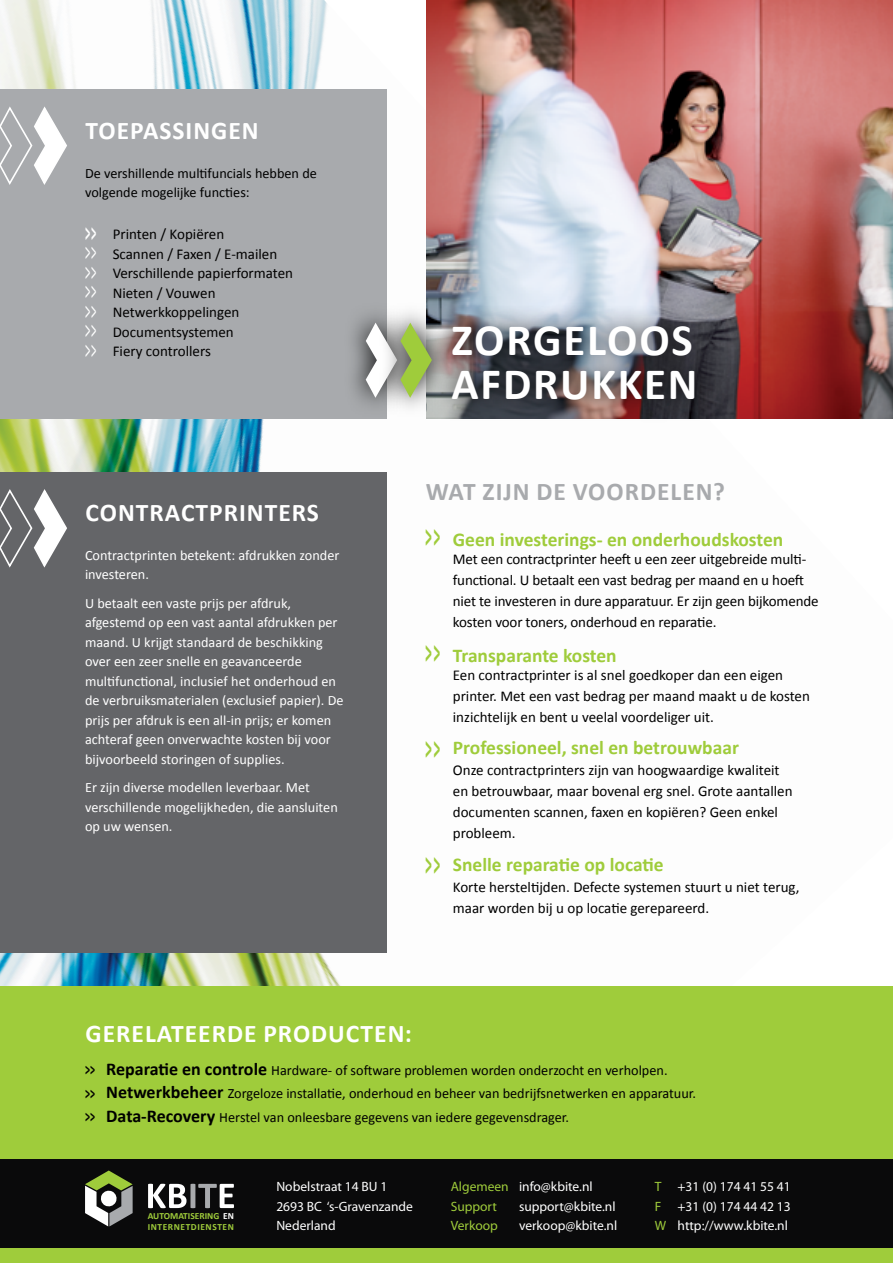
<style>
.page{position:relative;width:893px;height:1263px;background:#fff}
.page>*{position:absolute;margin:0;border:0;box-sizing:border-box;transform-origin:0 0}
.t1{font:700 45px/43.5px "Calibri";letter-spacing:.04em;color:#fff}
.t2{font:700 25.5px "Calibri";letter-spacing:.04em;color:#fff}
.t3{font:700 25.5px "Calibri";letter-spacing:.04em;color:#a8aaad}
.t4{font:700 19.5px "Calibri";color:#9fcc3b}
.t5{font:15px/21px "Calibri";letter-spacing:-.01em;color:#000}
.t6{font:15px/19.5px "Calibri";color:#010000}
.t7{font:14.25px/19.5px "Calibri";color:#fff}
.t8{font:14.25px/23.4px "Calibri";color:#000}
.t9{font:13.5px/19.5px "Myriad Pro";color:#fff}
.t10{font:13.5px/19.5px "Myriad Pro";color:#9fcc3b}
.t11{font:700 9.45px/10.2px "Calibri";letter-spacing:.055em;color:#9fcc3b}
.s1{font-weight:700;font-size:25.5px;color:#fff}
.s2{font-size:25.5px;color:#fff}
.s3{font-size:33.15px}
.s4{font-weight:700;font-size:17.1px}
.s5{font-weight:700;font-size:18px}
.s6{color:#fff}
</style>
<div class="page">
<img style="left:0;top:0;width:427px;height:986px">
<div style="left:0;top:472px;width:387px;height:480px;background:#646568"></div>
<div style="left:0;top:986px;width:893px;height:182px;background:#9fcc3b"></div>
<div style="left:0;top:90px;width:387px;height:329px;background:#a8aaad"></div>
<svg style="left:0;top:106px;width:67px;height:79px"></svg>
<div style="left:0;top:1159px;width:893px;height:93px;background:#0a0a0b"></div>
<div style="left:0;top:1249px;width:893px;height:14px;background:#9fcc3b"></div>
<img style="left:427px;top:0;width:466px;height:419px">
<svg style="left:453px;top:302px;width:265px;height:117px"></svg>
<svg style="left:353px;top:314px;width:25px;height:92px"></svg>
<svg style="left:378px;top:302px;width:75px;height:117px"></svg>
<svg style="left:366px;top:323px;width:66px;height:75px"></svg>
<svg style="left:85px;top:1170px;width:48px;height:56px"></svg>
<svg style="left:148px;top:1184px;width:86px;height:24px"></svg>
<svg style="left:0;top:489px;width:67px;height:79px"></svg>
<h2 class="t2" style="left:86px;top:114px;width:72px">TOE PASSIN</h2>
<h2 class="t2" style="left:211px;top:114px;width:32px">GEN</h2>
<p class="t8" style="left:85px;top:163px;width:233px;line-height:19.5px">De vershillende multifuncials hebben de volgende mogelijke functies:</p>
<p class="t6" style="left:85px;top:224px;width:210px"><span class="s1">&gt;&gt;</span> Printen / Kopiëren<br><span class="s2">&gt;&gt;</span> Scannen / Faxen / E-mailen<br><span class="s2">&gt;&gt;</span> Verschillende papierformaten <span class="s2">&gt;&gt;</span> Nieten / Vouwen<br><span class="s2">&gt;&gt;</span> Netwerkkoppelingen<br><span class="s2">&gt;&gt;</span> Documentsystemen<br><span class="s2">&gt;&gt;</span> Fiery controllers</p>
<h2 class="t2" style="left:86px;top:496px;width:235px">Contractprinters</h2>
<p class="t7" style="left:85px;top:545px;width:256px">Contractprinten betekent: afdrukken zonder investeren.</p>
<p class="t7" style="left:85px;top:593px;width:260px">U betaalt een vaste prijs per afdruk, afgestemd op een vast aantal afdrukken per maand. U krijgt standaard de beschikking over een zeer snelle en geavanceerde multifunctional, inclusief het onderhoud en de verbruiksmaterialen (exclusief papier). De prijs per afdruk is een all-in prijs; er komen achteraf geen onverwachte kosten bij voor bijvoorbeeld storingen of supplies.</p>
<p class="t7" style="left:85px;top:778px;width:254px">Er zijn diverse modellen leverbaar. Met verschillende mogelijkheden, die aansluiten op uw wensen.</p>
<h1 class="t1" style="left:452px;top:318px;width:247px">zorg eloos afdrukken</h1>
<h2 class="t3" style="left:426px;top:475px;width:301px">Wat zijn de voordelen?</h2>
<h3 class="t4" style="left:425px;top:527px;width:360px"><span class="s3">&gt;&gt;</span> Geen investerings- en onderhoudskosten</h3>
<p class="t5" style="left:453px;top:548px;width:367px">Met een contractprinter heeft u een zeer uitgebreide multi&shy;functional. U betaalt een vast bedrag per maand en u hoeft niet te investeren in dure apparatuur. Er zijn geen bijkomende kosten voor toners, onderhoud en reparatie.</p>
<h3 class="t4" style="left:425px;top:643px;width:193px"><span class="s3">&gt;&gt;</span> Transparante kosten</h3>
<p class="t5" style="left:453px;top:664px;width:359px">Een contractprinter is al snel goedkoper dan een eigen printer. Met een vast bedrag per maand maakt u de kosten inzichtelijk en bent u veelal voordeliger uit.</p>
<h3 class="t4" style="left:425px;top:735px;width:315px"><span class="s3">&gt;&gt;</span> Professioneel, snel en betrouwbaar</h3>
<p class="t5" style="left:453px;top:760px;width:341px">Onze contractprinters zijn van hoogwaardige kwaliteit en betrouwbaar, maar bovenal erg snel. Grote aantallen documenten scannen, faxen en kopiëren? Geen enkel probleem.</p>
<h3 class="t4" style="left:425px;top:852px;width:240px"><span class="s3">&gt;&gt;</span> Snelle reparatie op locatie</h3>
<p class="t5" style="left:453px;top:876px;width:348px">Korte hersteltijden. Defecte systemen stuurt u niet terug, maar worden bij u op locatie gerepareerd.</p>
<h2 class="t2" style="left:86px;top:1017px;width:328px">Gerelateerde producten:</h2>
<p class="t8" style="left:85px;top:1058px;width:612px"><span class="s4">&gt;&gt;</span> <span class="s5">Reparatie en controle</span> Hardware- of software problemen worden onderzocht en verholpen.<br><span class="s4">&gt;&gt;</span> <span class="s5">Netwerkbeheer</span> Zorgeloze installatie, onderhoud en beheer van bedrijfsnetwerken en apparatuur. <span class="s4">&gt;&gt;</span> <span class="s5">Data-Recovery</span> Herstel van onleesbare gegevens van iedere gegevensdrager.</p>
<p class="t11" style="left:148px;top:1211px;width:88px">automatiserinG <span class="s6">en </span>internetdiensten</p>
<p class="t9" style="left:276px;top:1177px;width:138px">Nobelstraat 14 BU 1<br>2693 BC ‘s-Gravenzande<br>Nederland</p>
<p class="t10" style="left:451px;top:1177px;width:59px">Algemeen<br>Support<br>Verkoop</p>
<p class="t9" style="left:519px;top:1177px;width:100px">info@kbite.nl support@kbite.nl verkoop@kbite.nl</p>
<p class="t10" style="left:655px;top:1177px;width:13px">T<br>F<br>W</p>
<p class="t9" style="left:678px;top:1177px;width:115px;text-align:justify">+31 (0) 174 41 55 41 +31 (0) 174 44 42 13 http://www.kbite.nl</p>
</div>
